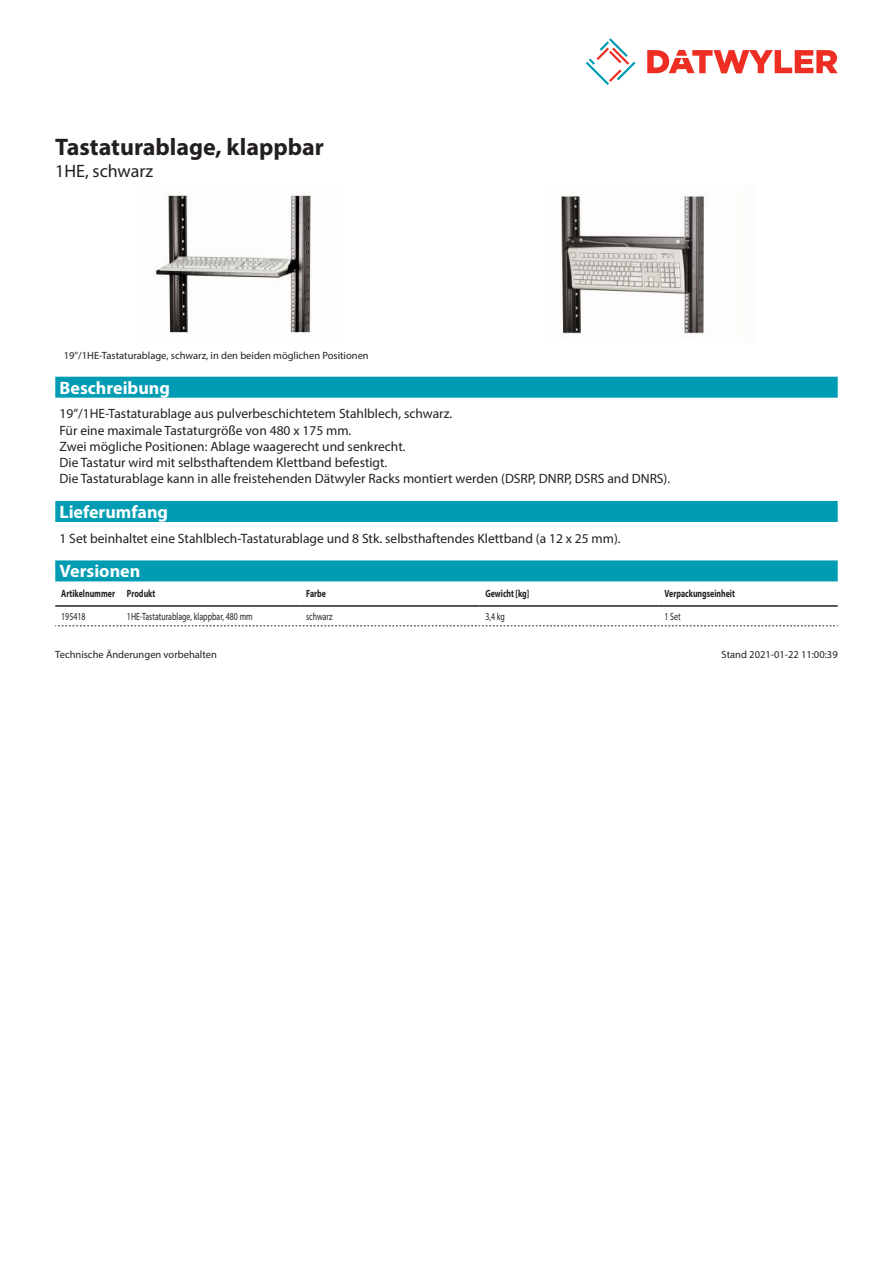
<style>
.page{position:relative;width:893px;height:1263px;background:#fff}
.page>*{position:absolute;margin:0;border:0;box-sizing:border-box;transform-origin:0 0}
.Product_Head{font:700 24px "Myriad Pro";color:#231f20}
.Standard_Head_Proper{font:700 18px "Myriad Pro";color:#fff}
.SubHead{font:18px "Myriad Pro";color:#231f20}
.Standard_text{font:13.5px/16.2px "Myriad Pro";color:#231f20}
.imagetext{font:10.5px "Myriad Pro";color:#231f20}
.myriadlight{font:10.5px "Myriad Pro";color:#231f20;scale:.75 1}
.myriadbold{font:700 10.5px "Myriad Pro";color:#231f20;scale:.75 1}
.Footnote{font:10.5px "Myriad Pro";color:#231f20}
</style>
<div class="page">
<svg style="left:586px;top:38px;width:49px;height:47px"></svg>
<svg style="left:647px;top:50px;width:191px;height:23px"></svg>
<img style="left:156px;top:195px;width:156px;height:140px">
<img style="left:560px;top:195px;width:144px;height:139px">
<div style="left:55px;top:560px;width:783px;height:21px;background:#009cb3"></div>
<hr style="left:55px;top:605px;width:66px;height:2px;background:#231f20">
<hr style="left:121px;top:605px;width:179px;height:2px;background:#231f20">
<hr style="left:300px;top:605px;width:179px;height:2px;background:#231f20">
<hr style="left:479px;top:605px;width:179px;height:2px;background:#231f20">
<hr style="left:658px;top:605px;width:180px;height:2px;background:#231f20">
<svg style="left:55px;top:625px;width:783px;height:1px"></svg>
<div style="left:55px;top:377px;width:783px;height:21px;background:#009cb3"></div>
<div style="left:55px;top:501px;width:783px;height:21px;background:#009cb3"></div>
<p class="Product_Head" style="left:55px;top:131px;width:270px">Tastaturablage, klappbar</p>
<p class="SubHead" style="left:55px;top:160px;width:99px">1HE, schwarz</p>
<p class="imagetext" style="left:64px;top:349px;width:306px">19”/1HE-Tastaturablage, schwarz, in den beiden möglichen Positionen</p>
<p class="Standard_Head_Proper" style="left:60px;top:376px;width:112px">Beschreibung</p>
<p class="Standard_text" style="left:60px;top:406px;width:612px">19”/1HE-Tastaturablage aus pulverbeschichtetem Stahlblech, schwarz.<br>Für eine maximale Tastaturgröße von 480 x 175 mm.<br>Zwei mögliche Positionen: Ablage waagerecht und senkrecht.<br>Die Tastatur wird mit selbsthaftendem Klettband befestigt.<br>Die Tastaturablage kann in alle freistehenden Dätwyler Racks montiert werden (DSRP, DNRP, DSRS and DNRS).</p>
<p class="Standard_Head_Proper" style="left:60px;top:500px;width:110px">Lieferumfang</p>
<p class="Standard_text" style="left:60px;top:530px;width:563px">1 Set beinhaltet eine Stahlblech-Tastaturablage und 8 Stk. selbsthaftendes Klettband (a 12 x 25 mm).</p>
<p class="Standard_Head_Proper" style="left:60px;top:560px;width:82px">Versionen</p>
<p class="myriadbold" style="left:61px;top:587px;width:73px">Artikelnummer</p>
<p class="myriadbold" style="left:127px;top:587px;width:39px">Produkt</p>
<p class="myriadbold" style="left:306px;top:587px;width:28px">Farbe</p>
<p class="myriadbold" style="left:485px;top:587px;width:60px">Gewicht [kg]</p>
<p class="myriadbold" style="left:664px;top:587px;width:95px">Verpackungseinheit</p>
<p class="myriadlight" style="left:61px;top:610px;width:34px">195418</p>
<p class="myriadlight" style="left:127px;top:610px;width:169px">1HE-Tastaturablage, klappbar, 480 mm</p>
<p class="myriadlight" style="left:306px;top:610px;width:37px">schwarz</p>
<p class="myriadlight" style="left:485px;top:610px;width:27px">3,4 kg</p>
<p class="myriadlight" style="left:664px;top:610px;width:23px">1 Set</p>
<p class="Footnote" style="left:55px;top:648px;width:163px">Technische Änderungen vorbehalten</p>
<p class="Footnote" style="left:722px;top:648px;width:118px">Stand 2021-01-22 11:00:39</p>
</div>
